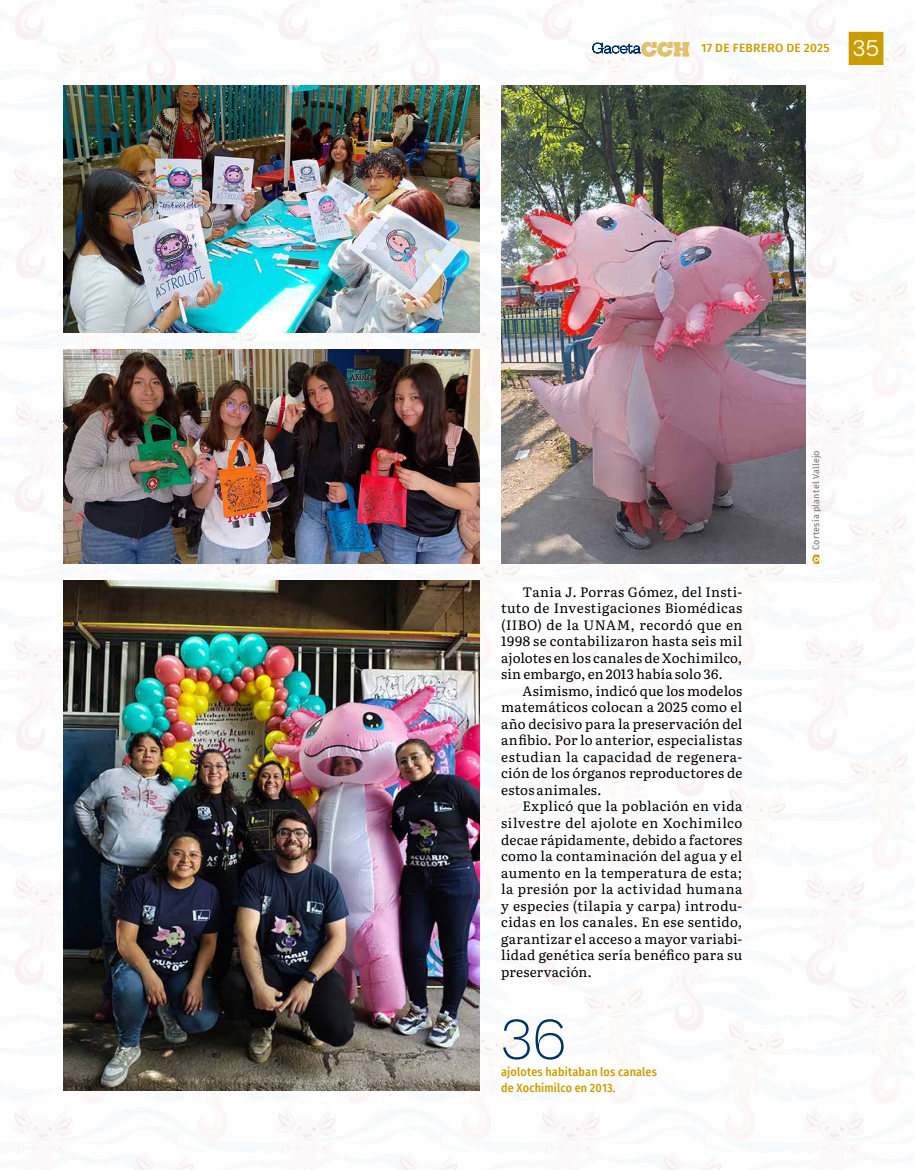
<style>
.page{position:relative;width:915px;height:1170px;background:#fff}
.page>*{position:absolute;margin:0;border:0;box-sizing:border-box;transform-origin:0 0}
.t1{font:300 52.5px "Hepta Slab";color:#003263}
.t2{font:13.5px/16.5px "Literata 18 pt";letter-spacing:.015em;color:#000;text-align:justify}
.t3{font:500 12px/16.5px "Fira Sans Condensed";letter-spacing:.015em;color:#c99d00}
.t4{font:500 12px "Fira Sans";letter-spacing:.02em;color:#c99d00}
.t5{font:9px "Fira Sans";letter-spacing:.025em;color:#706f6f}
.s1{font-family:"Hepta Slab";font-weight:400;font-size:21px;color:#fff}
</style>
<div class="page">
<img style="left:13px;top:0;width:895px;height:1169px">
<img style="left:64px;top:85px;width:416px;height:248px">
<img style="left:64px;top:580px;width:416px;height:510px">
<img style="left:64px;top:349px;width:416px;height:215px">
<img style="left:501px;top:85px;width:304px;height:479px">
<svg style="left:812px;top:554px;width:7px;height:10px"></svg>
<svg style="left:592px;top:34px;width:97px;height:23px"></svg>
<div style="left:848px;top:32px;width:35px;height:33px;background:#c99d00"></div>
<p class="t4" style="left:701px;top:39px;width:179px">17 DE FEBRERO DE 2025 <span class="s1">35</span></p>
<p class="t2" style="left:501px;top:582px;width:242px;text-indent:21px">Tania J. Porras Gómez, del Insti&shy;tuto de Investigaciones Biomédicas (IIBO) de la UNAM, recordó que en 1998 se contabilizaron hasta seis mil ajolotes en los canales de Xochimilco, sin embargo, en 2013 había solo 36.</p>
<p class="t2" style="left:501px;top:681px;width:242px;text-indent:21px">Asimismo, indicó que los modelos matemáticos colocan a 2025 como el año decisivo para la preservación del anfibio. Por lo anterior, especialistas estudian la capacidad de regenera&shy;ción de los órganos reproductores de estos animales.</p>
<p class="t2" style="left:501px;top:797px;width:242px;text-indent:21px">Explicó que la población en vida silvestre del ajolote en Xochimilco decae rápidamente, debido a factores como la contaminación del agua y el aumento en la temperatura de esta; la presión por la actividad humana y especies (tilapia y carpa) introdu&shy;cidas en los canales. En ese sentido, garantizar el acceso a mayor variabi&shy;lidad genética sería benéfico para su preservación.</p>
<h1 class="t1" style="left:501px;top:995px;width:67px">36</h1>
<p class="t3" style="left:501px;top:1062px;width:157px">ajolotes habitaban los canales de Xochimilco en 2013.</p>
<p class="t5" style="left:809px;top:550px;width:101px;rotate:-90deg">Cortesía plantel Vallejo</p>
</div>
